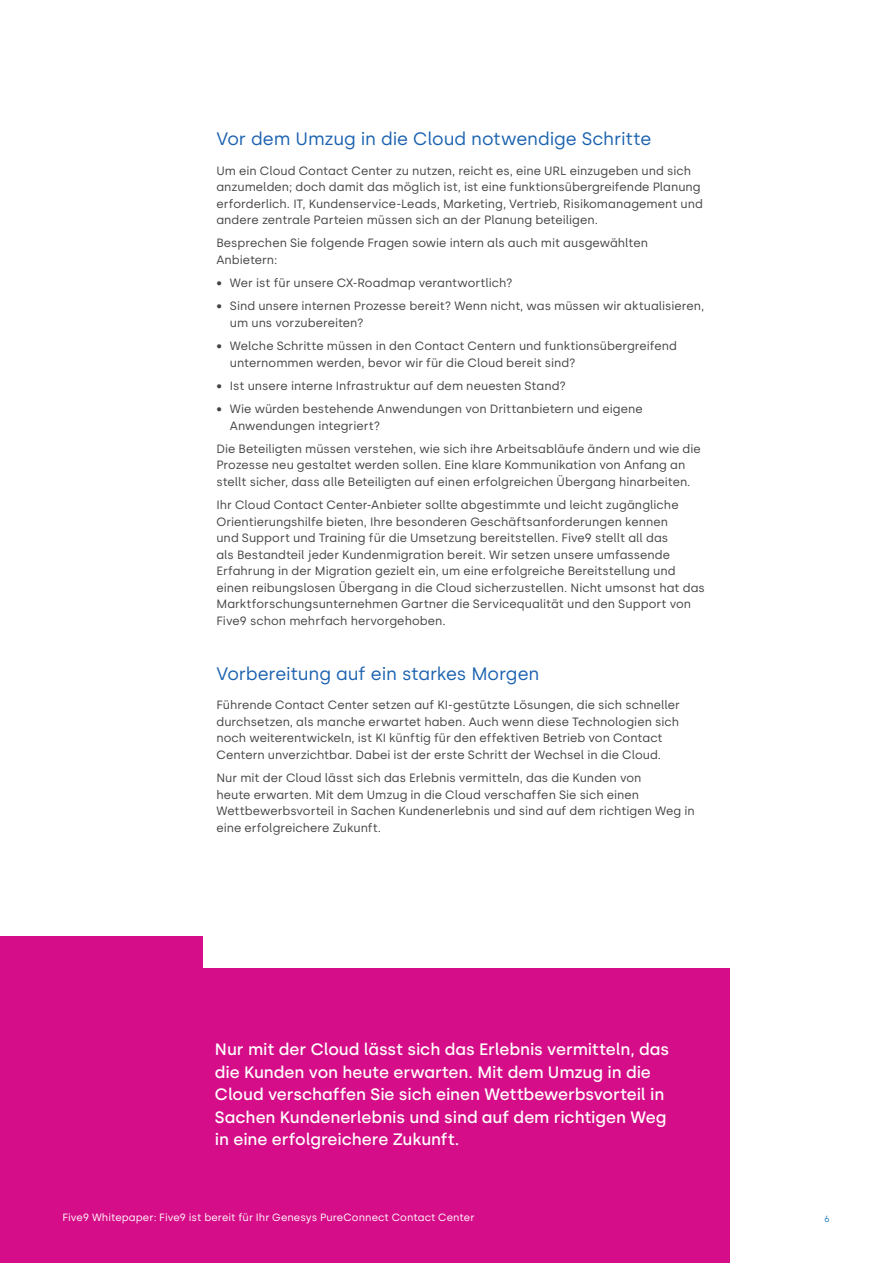
<style>
.page{position:relative;width:893px;height:1263px;background:#fff}
.page>*{position:absolute;margin:0;border:0;box-sizing:border-box;transform-origin:0 0}
.t1{font:18px "Silka";letter-spacing:-.005em;color:#1a61af}
.t2{font:500 16.5px/22.5px "Silka";letter-spacing:-.005em;color:#fff}
.t3{font:12px/16.5px "Silka";color:#444141}
.t4{font:10.5px "Silka";letter-spacing:.005em;color:#fff}
.t5{font:9px "Silka";color:#1e79bc}
</style>
<div class="page">
<div style="left:0;top:968px;width:729px;height:295px;background:#d60d88"></div>
<div style="left:0;top:936px;width:202px;height:297px;background:#d60d88"></div>
<h1 class="t1" style="left:216px;top:128px;width:436px">Vor dem Umzug in die Cloud notwendige Schritte</h1>
<p class="t3" style="left:216px;top:162px;width:488px">Um ein Cloud Contact Center zu nutzen, reicht es, eine URL einzugeben und sich anzumelden; doch damit das möglich ist, ist eine funktionsübergreifende Planung erforderlich. IT, Kundenservice-Leads, Marketing, Vertrieb, Risikomanagement und andere zentrale Parteien müssen sich an der Planung beteiligen.</p>
<p class="t3" style="left:216px;top:235px;width:433px">Besprechen Sie folgende Fragen sowie intern als auch mit ausgewählten<br>Anbietern:</p>
<p class="t3" style="left:216px;top:275px;width:298px">• Wer ist für unsere CX-Roadmap verantwortlich?</p>
<p class="t3" style="left:230px;top:298px;width:476px;text-indent:-14px">• Sind unsere internen Prozesse bereit? Wenn nicht, was müssen wir aktualisieren, um uns vorzubereiten?</p>
<p class="t3" style="left:230px;top:338px;width:449px;text-indent:-14px">• Welche Schritte müssen in den Contact Centern und funktionsübergreifend unternommen werden, bevor wir für die Cloud bereit sind?</p>
<p class="t3" style="left:216px;top:377px;width:351px">• Ist unsere interne Infrastruktur auf dem neuesten Stand?</p>
<p class="t3" style="left:230px;top:401px;width:414px;text-indent:-14px">• Wie würden bestehende Anwendungen von Drittanbietern und eigene<br>Anwendungen integriert?</p>
<p class="t3" style="left:216px;top:440px;width:486px">Die Beteiligten müssen verstehen, wie sich ihre Arbeitsabläufe ändern und wie die<br>Prozesse neu gestaltet werden sollen. Eine klare Kommunikation von Anfang an stellt sicher, dass alle Beteiligten auf einen erfolgreichen Übergang hinarbeiten.</p>
<p class="t3" style="left:216px;top:497px;width:490px">Ihr Cloud Contact Center-Anbieter sollte abgestimmte und leicht zugängliche Orientierungshilfe bieten, Ihre besonderen Geschäftsanforderungen kennen<br>und Support und Training für die Umsetzung bereitstellen. Five9 stellt all das<br>als Bestandteil jeder Kundenmigration bereit. Wir setzen unsere umfassende Erfahrung in der Migration gezielt ein, um eine erfolgreiche Bereitstellung und einen reibungslosen Übergang in die Cloud sicherzustellen. Nicht umsonst hat das Marktforschungsunternehmen Gartner die Servicequalität und den Support von Five9 schon mehrfach hervorgehoben.</p>
<h1 class="t1" style="left:216px;top:663px;width:325px">Vorbereitung auf ein starkes Morgen</h1>
<p class="t3" style="left:216px;top:697px;width:465px">Führende Contact Center setzen auf KI-gestützte Lösungen, die sich schneller durchsetzen, als manche erwartet haben. Auch wenn diese Technologien sich noch weiterentwickeln, ist KI künftig für den effektiven Betrieb von Contact Centern unverzichtbar. Dabei ist der erste Schritt der Wechsel in die Cloud.</p>
<p class="t3" style="left:216px;top:770px;width:480px">Nur mit der Cloud lässt sich das Erlebnis vermitteln, das die Kunden von<br>heute erwarten. Mit dem Umzug in die Cloud verschaffen Sie sich einen Wettbewerbsvorteil in Sachen Kundenerlebnis und sind auf dem richtigen Weg in eine erfolgreichere Zukunft.</p>
<p class="t2" style="left:215px;top:1038px;width:456px">Nur mit der Cloud lässt sich das Erlebnis vermitteln, das die Kunden von heute erwarten. Mit dem Umzug in die Cloud verschaffen Sie sich einen Wettbewerbsvorteil in Sachen Kundenerlebnis und sind auf dem richtigen Weg in eine erfolgreichere Zukunft.</p>
<p class="t4" style="left:62px;top:1211px;width:414px">Five9 Whitepaper: Five9 ist bereit für Ihr Genesys PureConnect Contact Center</p>
<p class="t5" style="left:824px;top:1214px;width:7px">6</p>
</div>
